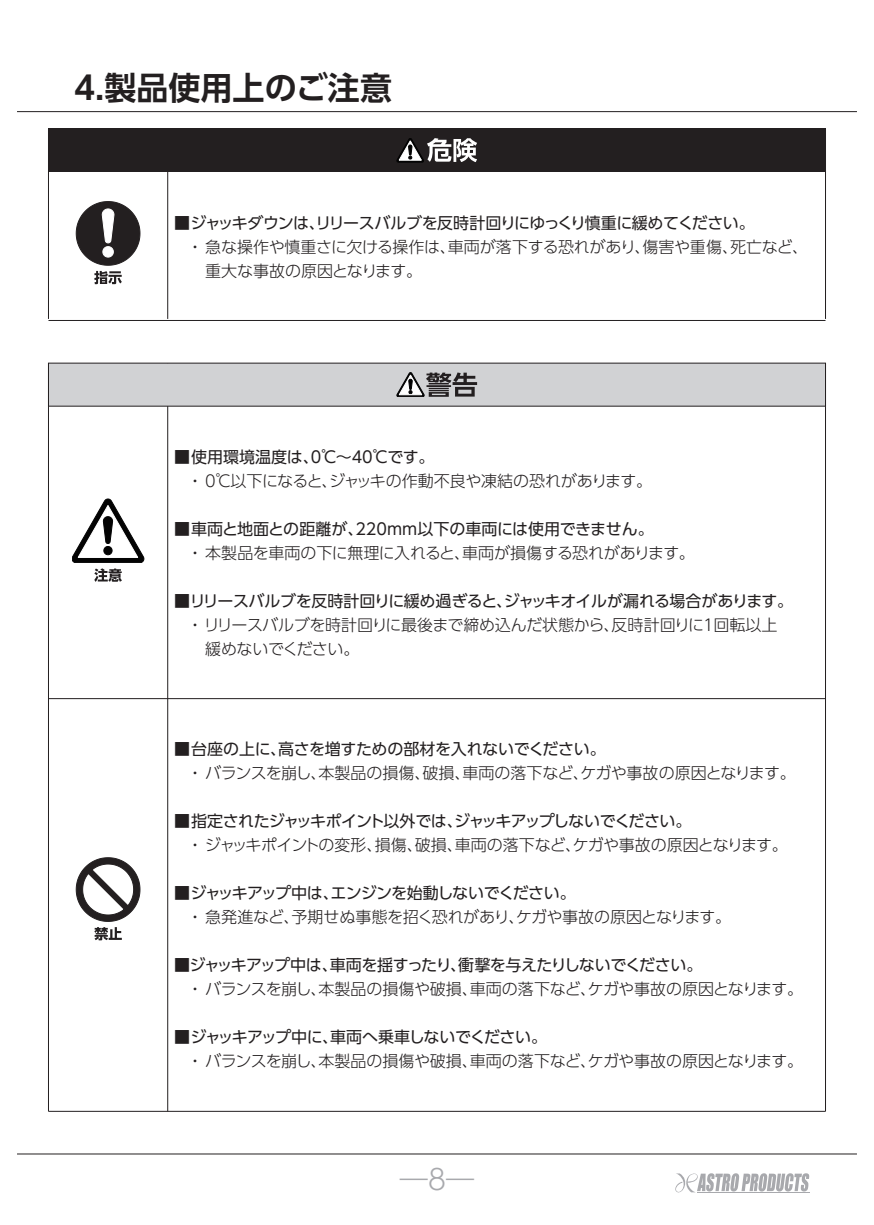
<style>
.page{position:relative;width:874px;height:1225px;background:#fff}
.page>*{position:absolute;margin:0;border:0;box-sizing:border-box;transform-origin:0 0}
.t1{font:700 32px "UD Shin Go Pr 6 De";color:#231f20}
.t2{font:300 28px "UD Shin Go Pr 6";color:#a8a9ad}
.t3{font:300 16px/24px "UD Shin Go Pr 6";letter-spacing:-.02em;color:#231f20}
.t4{font:16px "UD Shin Go Pr 6";letter-spacing:-.03em;color:#231f20}
.t5{font:16px "UD Shin Go Pr 6";letter-spacing:-.055em;color:#231f20}
.t6{font:16px "UD Shin Go Pr 6";color:#231f20}
</style>
<div class="page">
<hr style="left:48px;top:1110px;width:777px;height:1px;background:#231f20">
<hr style="left:48px;top:320px;width:777px;height:1px;background:#231f20">
<hr style="left:48px;top:698px;width:777px;height:1px;background:#231f20">
<hr style="left:48px;top:363px;width:1px;height:748px;background:#231f20">
<hr style="left:167px;top:363px;width:1px;height:748px;background:#231f20">
<hr style="left:824px;top:363px;width:1px;height:748px;background:#231f20">
<svg style="left:675px;top:1173px;width:133px;height:20px"></svg>
<hr style="left:696px;top:1192px;width:113px;height:1px;background:#a8a9ad">
<hr style="left:17px;top:1153px;width:839px;height:1px;background:#231f20">
<svg style="left:94px;top:271px;width:28px;height:13px"></svg>
<svg style="left:76px;top:201px;width:64px;height:64px"></svg>
<div style="left:48px;top:129px;width:777px;height:43px;background:#231f20"></div>
<svg style="left:396px;top:138px;width:81px;height:24px"></svg>
<hr style="left:48px;top:129px;width:1px;height:190px;background:#231f20">
<hr style="left:167px;top:129px;width:1px;height:190px;background:#231f20">
<hr style="left:824px;top:129px;width:1px;height:190px;background:#231f20">
<div style="left:48px;top:363px;width:777px;height:44px;background:#d1d2d4"></div>
<svg style="left:396px;top:372px;width:81px;height:25px"></svg>
<hr style="left:17px;top:111px;width:839px;height:1px;background:#231f20">
<svg style="left:94px;top:568px;width:28px;height:14px"></svg>
<svg style="left:72px;top:499px;width:72px;height:63px"></svg>
<svg style="left:94px;top:927px;width:28px;height:13px"></svg>
<svg style="left:76px;top:857px;width:64px;height:64px"></svg>
<h1 class="t1" style="left:74px;top:61px;width:319px">4.製品使用上のご注意</h1>
<p class="t4" style="left:174px;top:209px;width:582px">■ ジャッキダウンは、リリースバルブを反時計回りにゆっくり慎重に緩めてください。</p>
<p class="t3" style="left:205px;top:234px;width:604px;text-indent:-18px">・ 急な操作や慎重さに欠ける操作は、車両が落下する恐れがあり、傷害や重傷、死亡など、重大な事故の原因となります。</p>
<p class="t6" style="left:174px;top:443px;width:262px">■ 使用環境温度は、0℃～40℃です。</p>
<p class="t3" style="left:187px;top:468px;width:466px">・ 0℃以下になると、ジャッキの作動不良や凍結の恐れがあります。</p>
<p class="t6" style="left:174px;top:515px;width:481px">■ 車両と地面との距離が、220mm以下の車両には使用できません。</p>
<p class="t3" style="left:187px;top:540px;width:509px">・ 本製品を車両の下に無理に入れると、車両が損傷する恐れがあります。</p>
<p class="t4" style="left:174px;top:587px;width:620px">■ リリースバルブを反時計回りに緩め過ぎると、ジャッキオイルが漏れる場合があります。</p>
<p class="t3" style="left:205px;top:612px;width:573px;text-indent:-18px">・ リリースバルブを時計回りに最後まで締め込んだ状態から、反時計回りに１回転以上緩めないでください。</p>
<p class="t4" style="left:174px;top:736px;width:433px">■ 台座の上に、高さを増すための部材を入れないでください。</p>
<p class="t3" style="left:187px;top:760px;width:609px">・ バランスを崩し、本製品の損傷、破損、車両の落下など、ケガや事故の原因となります。</p>
<p class="t5" style="left:174px;top:808px;width:519px">■ 指定されたジャッキポイント以外では、ジャッキアップしないでください。</p>
<p class="t3" style="left:187px;top:832px;width:602px">・ ジャッキポイントの変形、損傷、破損、車両の落下など、ケガや事故の原因となります。</p>
<p class="t5" style="left:174px;top:880px;width:403px">■ ジャッキアップ中は、エンジンを始動しないでください。</p>
<p class="t3" style="left:187px;top:904px;width:545px">・ 急発進など、予期せぬ事態を招く恐れがあり、ケガや事故の原因となります。</p>
<p class="t4" style="left:174px;top:952px;width:529px">■ジャッキアップ中は、車両を揺すったり、衝撃を与えたりしないでください。</p>
<p class="t3" style="left:187px;top:976px;width:617px">・ バランスを崩し、本製品の損傷や破損、車両の落下など、ケガや事故の原因となります。</p>
<p class="t4" style="left:174px;top:1024px;width:374px">■ ジャッキアップ中に、車両へ乗車しないでください。</p>
<p class="t3" style="left:187px;top:1048px;width:617px">・ バランスを崩し、本製品の損傷や破損、車両の落下など、ケガや事故の原因となります。</p>
<h2 class="t2" style="left:399px;top:1156px;width:76px">―8―</h2>
</div>
